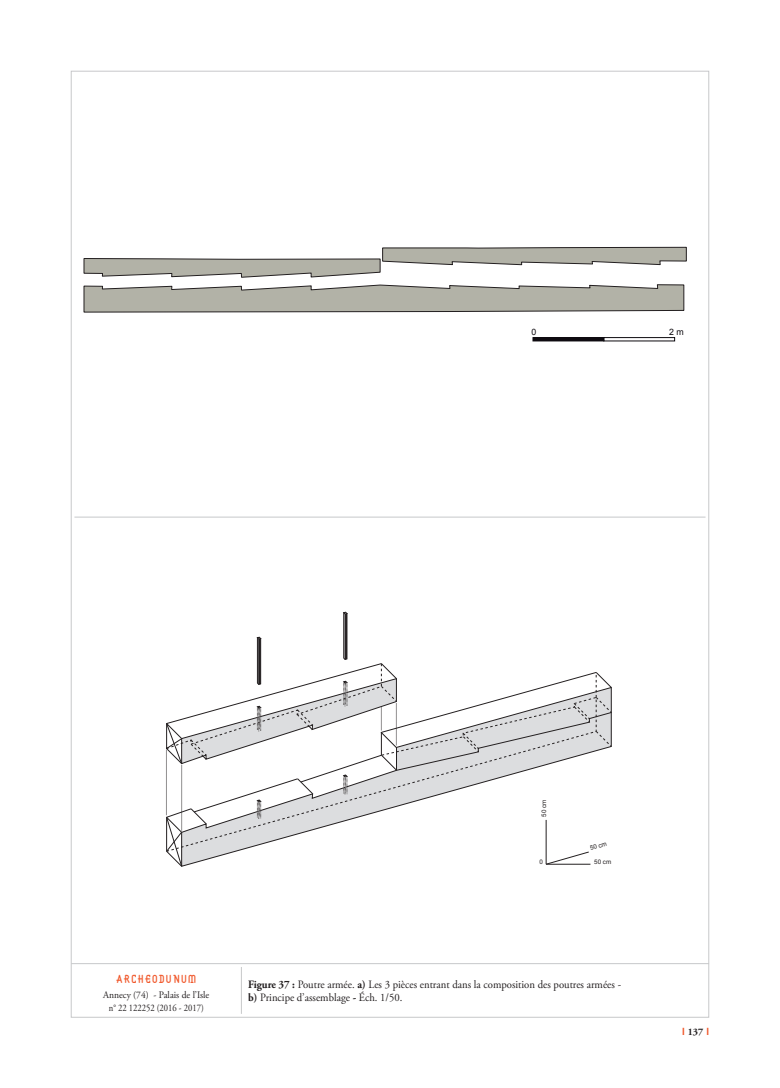
<style>
.page{position:relative;width:780px;height:1088px;background:#fff}
.page>*{position:absolute;margin:0;border:0;box-sizing:border-box;transform-origin:0 0}
.t1{font:17.5px "BD Viewmaster";color:#f15b2f;scale:.95 1}
.t2{font:11.25px/13.5px "Adobe Garamond Pro";color:#231f20;scale:.95 1}
.t3{font:10px/12.5px "Adobe Garamond Pro";color:#231f20;text-align:center;scale:.95 1}
.t4{font:700 10px "Adobe Garamond Pro";color:#231f20}
.t5{font:8.75px "Arial";color:#0e0b10}
.t6{font:6.25px "Arial";color:#231f20}
.s1{font-weight:700}
.s2{font-family:"Arial";color:#f15b2f}
</style>
<div class="page">
<hr style="left:241px;top:967px;width:1px;height:47px;background:#c7c8ca">
<hr style="left:71px;top:963px;width:638px;height:1px;background:#c7c8ca">
<hr style="left:74px;top:517px;width:631px;height:1px;background:#c7c8ca">
<svg style="left:166px;top:612px;width:445px;height:255px"></svg>
<svg style="left:83px;top:247px;width:604px;height:31px"></svg>
<svg style="left:83px;top:284px;width:601px;height:29px"></svg>
<div style="left:533px;top:337px;width:71px;height:4px;border:1px solid #0e0b10"></div>
<div style="left:603px;top:337px;width:71px;height:4px;border:1px solid #0e0b10"></div>
<p class="t5" style="left:531px;top:326px;width:6px">0</p>
<p class="t5" style="left:669px;top:326px;width:16px">2 m</p>
<p class="t6" style="left:540px;top:817px;width:19px;rotate:-90deg">50 cm</p>
<p class="t6" style="left:539px;top:858px;width:5px">0</p>
<p class="t6" style="left:589px;top:844px;width:19px;rotate:-16deg">50 cm</p>
<p class="t6" style="left:594px;top:858px;width:19px">50 cm</p>
<h1 class="t1" style="left:116px;top:972px;width:86px">ARCHEODUNUM</h1>
<p class="t3" style="left:103px;top:989px;width:113px">Annecy (74) - Palais de l’Isle n° 22 122252 (2016 - 2017)</p>
<p class="t2" style="left:248px;top:978px;width:394px"><span class="s1">Figure 37 :</span> Poutre armée. <span class="s1">a)</span> Les 3 pièces entrant dans la composition des poutres armées - <span class="s1">b)</span> Principe d’assemblage <span class="s1">-</span> Éch. 1/50.</p>
<p class="t4" style="left:682px;top:1026px;width:28px"><span class="s2">I</span> 137 <span class="s2">I</span></p>
</div>
